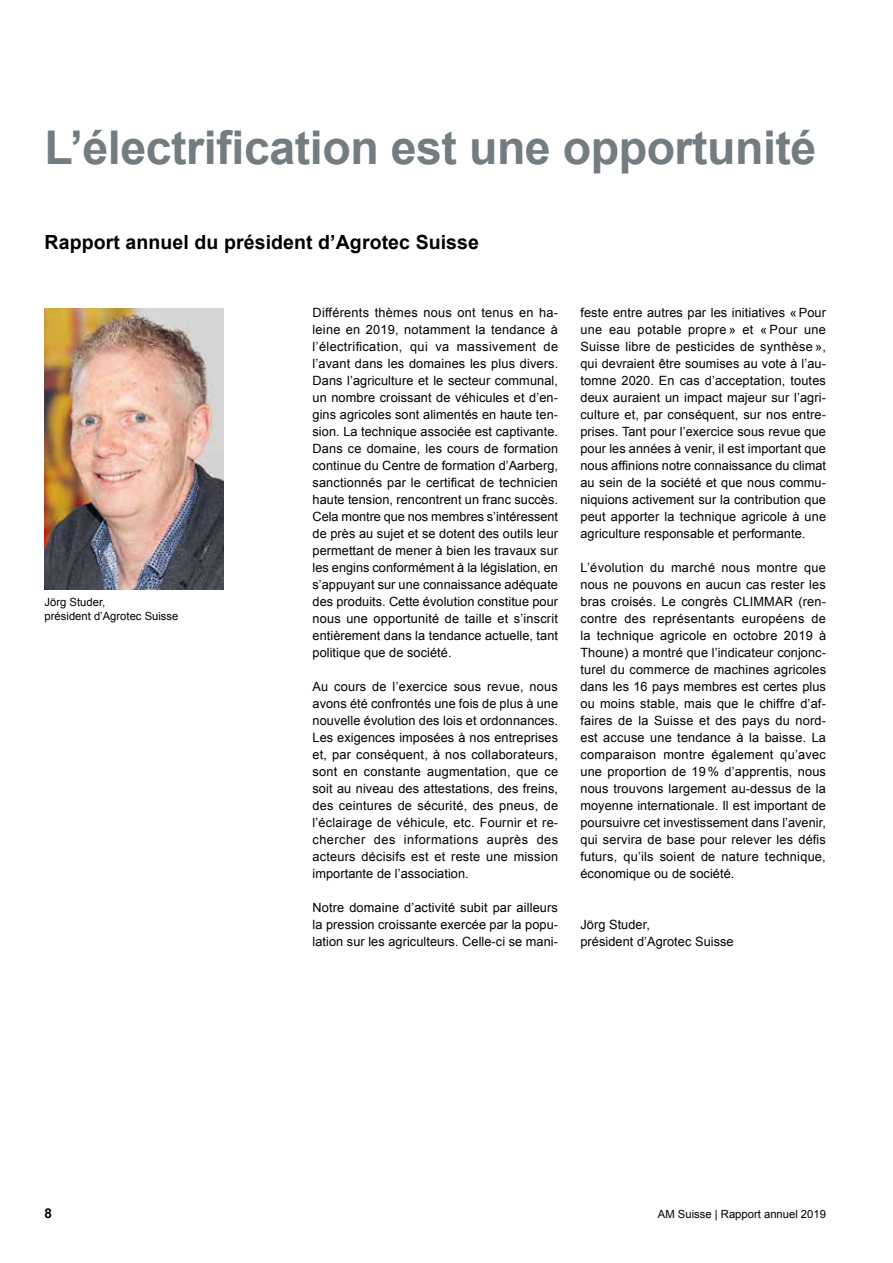
<style>
.page{position:relative;width:893px;height:1263px;background:#fff}
.page>*{position:absolute;margin:0;border:0;box-sizing:border-box;transform-origin:0 0}
.t1{font:700 46.5px "Arial";letter-spacing:-.01em;color:#727c81}
.t2{font:700 19.5px "Arial";letter-spacing:.005em;color:#000}
.t3{font:700 13.5px "Arial";color:#000}
.t4{font:12.75px/17px "Arial";letter-spacing:.005em;color:#000;text-align:justify}
.t5{font:11.25px/14.2px "Arial";color:#000}
</style>
<div class="page">
<img style="left:45px;top:308px;width:178px;height:281px">
<h1 class="t1" style="left:45px;top:117px;width:773px">L’électrification est une opportunité</h1>
<h2 class="t2" style="left:45px;top:229px;width:436px">Rapport annuel du président d’Agrotec Suisse</h2>
<p class="t5" style="left:45px;top:595px;width:135px">Jörg Studer,<br>président d’Agrotec Suisse</p>
<p class="t4" style="left:313px;top:304px;width:247px">Différents thèmes nous ont tenus en ha&shy;leine en 2019, notamment la tendance à l’électrification, qui va massivement de l’avant dans les domaines les plus divers.<br>Dans l’agriculture et le secteur communal, un nombre croissant de véhicules et d’en&shy;gins agricoles sont alimentés en haute ten&shy;sion. La technique associée est captivante.<br>Dans ce domaine, les cours de formation continue du Centre de formation d’Aarberg, sanctionnés par le certificat de technicien haute tension, rencontrent un franc succès.<br>Cela montre que nos membres s’intéressent de près au sujet et se dotent des outils leur permettant de mener à bien les travaux sur les engins conformément à la législation, en s’appuyant sur une connaissance adéquate des produits. Cette évolution constitue pour nous une opportunité de taille et s’inscrit entièrement dans la tendance actuelle, tant politique que de société.</p>
<p class="t4" style="left:313px;top:678px;width:247px">Au cours de l’exercice sous revue, nous avons été confrontés une fois de plus à une nouvelle évolution des lois et ordonnances.<br>Les exigences imposées à nos entreprises et, par conséquent, à nos collaborateurs, sont en constante augmentation, que ce soit au niveau des attestations, des freins, des ceintures de sécurité, des pneus, de l’éclairage de véhicule, etc. Fournir et re&shy;chercher des informations auprès des acteurs décisifs est et reste une mission importante de l’association.</p>
<p class="t4" style="left:313px;top:899px;width:247px">Notre domaine d’activité subit par ailleurs la pression croissante exercée par la popu&shy;lation sur les agriculteurs. Celle-ci se mani-</p>
<p class="t4" style="left:580px;top:304px;width:247px">feste entre autres par les initiatives «Pour une eau potable propre » et « Pour une Suisse libre de pesticides de synthèse », qui devraient être soumises au vote à l’au&shy;tomne 2020. En cas d’acceptation, toutes deux auraient un impact majeur sur l’agri&shy;culture et, par conséquent, sur nos entre&shy;prises. Tant pour l’exercice sous revue que pour les années à venir, il est important que nous affinions notre connaissance du climat au sein de la société et que nous commu&shy;niquions activement sur la contribution que peut apporter la technique agricole à une agriculture responsable et performante.</p>
<p class="t4" style="left:580px;top:559px;width:247px">L’évolution du marché nous montre que nous ne pouvons en aucun cas rester les bras croisés. Le congrès CLIMMAR (ren&shy;contre des représentants européens de la technique agricole en octobre 2019 à Thoune) a montré que l’indicateur conjonc&shy;turel du commerce de machines agricoles dans les 16 pays membres est certes plus ou moins stable, mais que le chiffre d’af&shy;faires de la Suisse et des pays du nord&shy;est accuse une tendance à la baisse. La comparaison montre également qu’avec une proportion de 19 % d’apprentis, nous nous trouvons largement au-dessus de la moyenne internationale. Il est important de poursuivre cet investissement dans l’avenir, qui servira de base pour relever les défis futurs, qu’ils soient de nature technique, économique ou de société.</p>
<p class="t4" style="left:580px;top:916px;width:155px">Jörg Studer,<br>président d’Agrotec Suisse</p>
<p class="t3" style="left:45px;top:1204px;width:9px">8</p>
<p class="t5" style="left:658px;top:1206px;width:170px">AM Suisse | Rapport annuel 2019</p>
</div>
